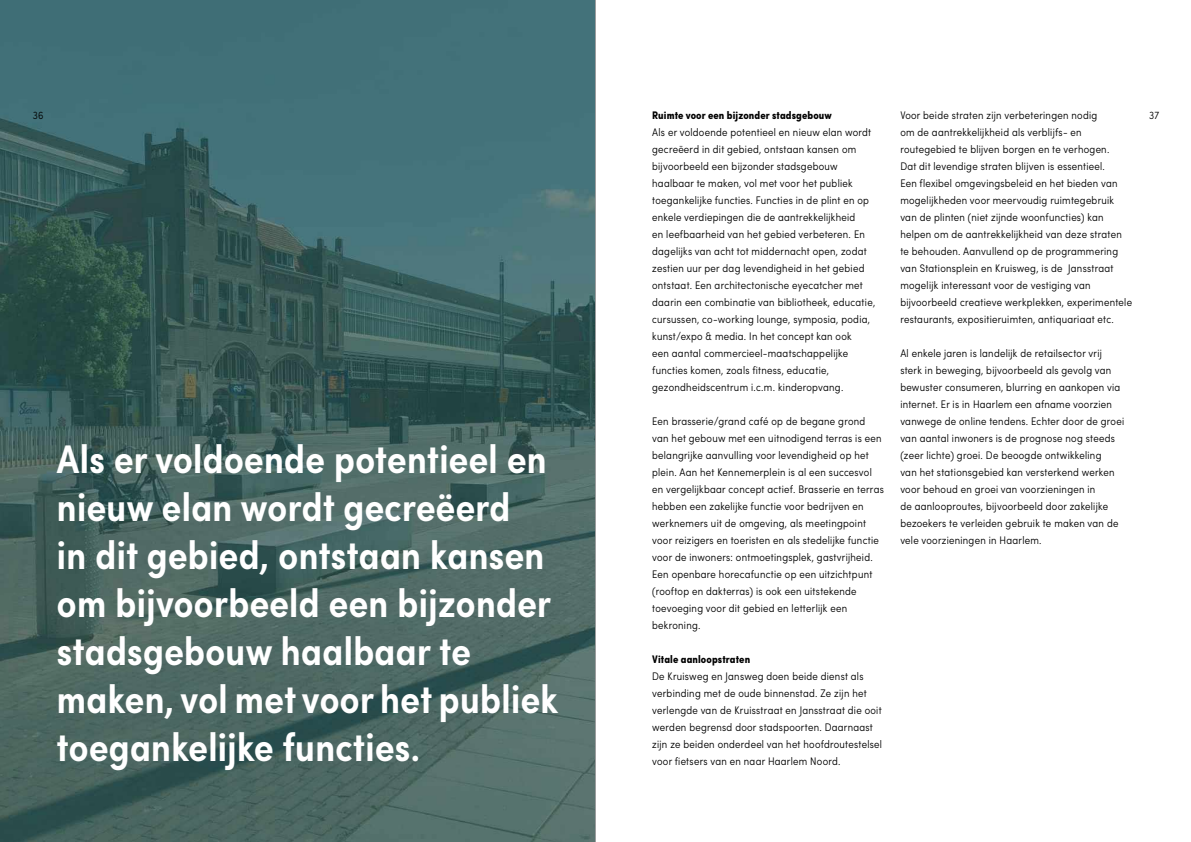
<style>
.page{position:relative;width:1191px;height:842px;background:#fff}
.page>*{position:absolute;margin:0;border:0;box-sizing:border-box;transform-origin:0 0}
.t1{font:600 condensed 40px/48px "Sofia Pro";letter-spacing:.01em;color:#fff}
.t2{font:300 condensed 11px/17px "Sofia Pro";letter-spacing:.025em;color:#000}
.t3{font:700 condensed 11px "Sofia Pro";letter-spacing:.01em;color:#000}
</style>
<div class="page">
<img style="left:0;top:0;width:595px;height:842px">
<hr style="left:595px;top:0;width:1px;height:842px;background:#9c9e9f">
<p class="t2" style="left:900px;top:106px;width:233px">Voor beide straten zijn verbeteringen nodig<br>om de aantrekkelijkheid als verblijfs- en routegebied te blijven borgen en te verhogen.<br>Dat dit levendige straten blijven is essentieel.<br>Een flexibel omgevingsbeleid en het bieden van mogelijkheden voor meervoudig ruimtegebruik van de plinten (niet zijnde woonfuncties) kan helpen om de aantrekkelijkheid van deze straten te behouden. Aanvullend op de programmering van Stationsplein en Kruisweg, is de Jansstraat mogelijk interessant voor de vestiging van bijvoorbeeld creatieve werkplekken, experimentele restaurants, expositieruimten, antiquariaat etc.</p>
<p class="t2" style="left:900px;top:345px;width:225px">Al enkele jaren is landelijk de retailsector vrij sterk in beweging, bijvoorbeeld als gevolg van bewuster consumeren, blurring en aankopen via internet. Er is in Haarlem een afname voorzien vanwege de online tendens. Echter door de groei van aantal inwoners is de prognose nog steeds (zeer lichte) groei. De beoogde ontwikkeling<br>van het stationsgebied kan versterkend werken voor behoud en groei van voorzieningen in<br>de aanlooproutes, bijvoorbeeld door zakelijke bezoekers te verleiden gebruik te maken van de vele voorzieningen in Haarlem.</p>
<p class="t3" style="left:652px;top:108px;width:181px">Ruimte voor een bijzonder stadsgebouw</p>
<p class="t2" style="left:652px;top:124px;width:224px">Als er voldoende potentieel en nieuw elan wordt gecreëerd in dit gebied, ontstaan kansen om bijvoorbeeld een bijzonder stadsgebouw haalbaar te maken, vol met voor het publiek toegankelijke functies. Functies in de plint en op enkele verdiepingen die de aantrekkelijkheid<br>en leefbaarheid van het gebied verbeteren. En dagelijks van acht tot middernacht open, zodat zestien uur per dag levendigheid in het gebied ontstaat. Een architectonische eyecatcher met daarin een combinatie van bibliotheek, educatie, cursussen, co-working lounge, symposia, podia, kunst/expo &amp; media. In het concept kan ook<br>een aantal commercieel-maatschappelijke functies komen, zoals fitness, educatie, gezondheidscentrum i.c.m. kinderopvang.</p>
<p class="t2" style="left:652px;top:413px;width:233px">Een brasserie/grand café op de begane grond van het gebouw met een uitnodigend terras is een belangrijke aanvulling voor levendigheid op het plein. Aan het Kennemerplein is al een succesvol en vergelijkbaar concept actief. Brasserie en terras hebben een zakelijke functie voor bedrijven en werknemers uit de omgeving, als meetingpoint voor reizigers en toeristen en als stedelijke functie voor de inwoners: ontmoetingsplek, gastvrijheid.<br>Een openbare horecafunctie op een uitzichtpunt (rooftop en dakterras) is ook een uitstekende toevoeging voor dit gebied en letterlijk een bekroning.</p>
<p class="t3" style="left:652px;top:653px;width:99px">Vitale aanloopstraten</p>
<p class="t2" style="left:652px;top:668px;width:231px">De Kruisweg en Jansweg doen beide dienst als verbinding met de oude binnenstad. Ze zijn het verlengde van de Kruisstraat en Jansstraat die ooit werden begrensd door stadspoorten. Daarnaast zijn ze beiden onderdeel van het hoofdroutestelsel voor fietsers van en naar Haarlem Noord.</p>
<p class="t2" style="left:33px;top:106px;width:12px">36</p>
<p class="t2" style="left:1149px;top:106px;width:12px">37</p>
<h1 class="t1" style="left:57px;top:434px;width:503px">Als er voldoende potentieel en nieuw elan wordt gecreëerd<br>in dit gebied, ontstaan kansen om bijvoorbeeld een bijzonder stadsgebouw haalbaar te maken, vol met voor het publiek toegankelijke functies.</h1>
</div>
